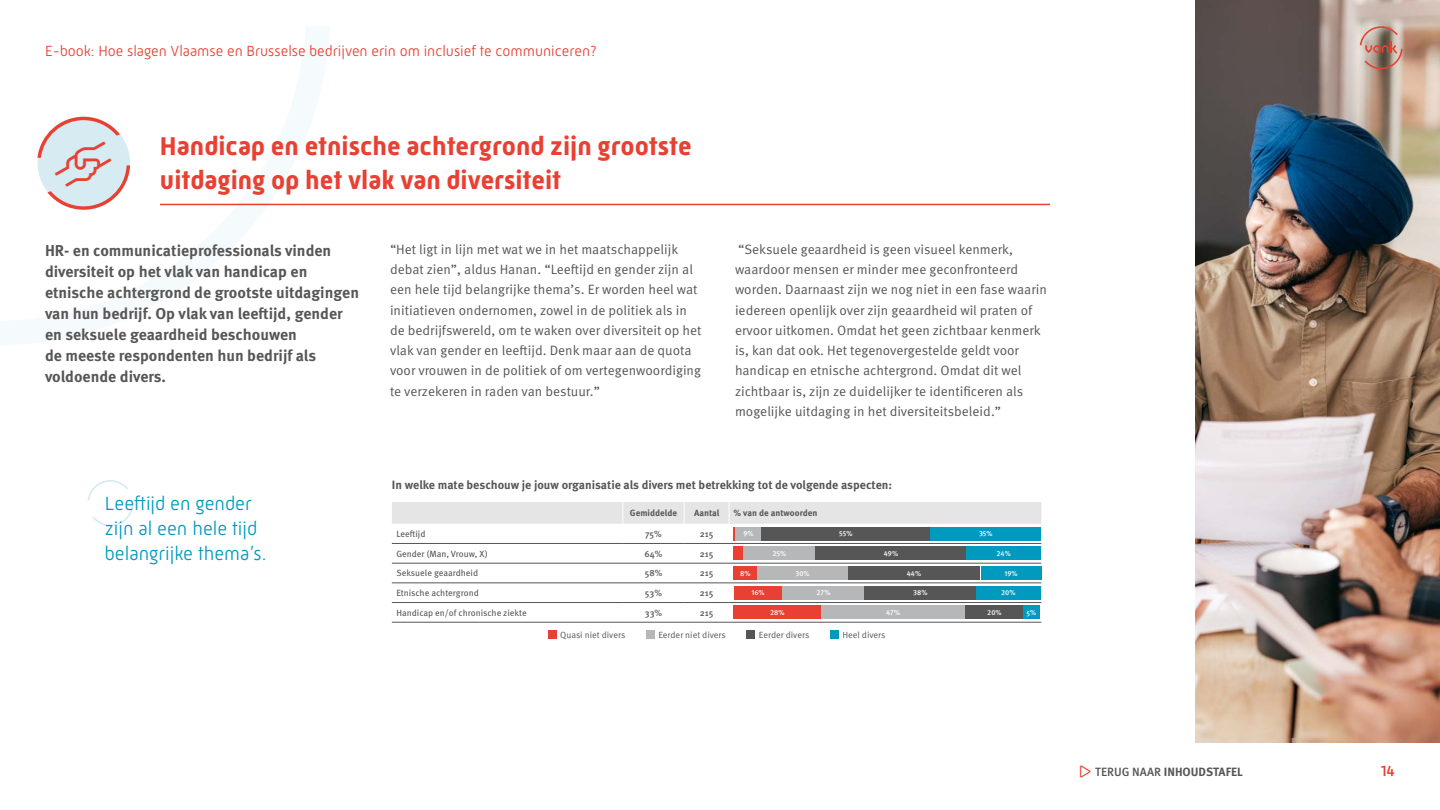
<style>
.page{position:relative;width:1440px;height:810px;background:#fff}
.page>*{position:absolute;margin:0;border:0;box-sizing:border-box;transform-origin:0 0}
.t1{font:300 45px "Font Awesome 5 Pro";color:#e84032}
.t2{font:700 26.25px/33.8px "Mic 32 New";color:#e84032}
.t3{font:300 19.5px/24.8px "Mic 32 New";color:#009abf}
.t4{font:700 15.75px/21px "Meta Pro";color:#575656}
.t5{font:300 15px "Mic 32 New";color:#e84032}
.t6{font:500 15px "Mic 32 New";color:#e84032}
.t7{font:13.5px/20.2px "Meta Pro Norm";color:#575656}
.t8{font:700 12px "Meta Pro";color:#575656}
.t9{font:9px "Meta Pro";color:#575656}
.t10{font:9px "Meta Pro Norm";color:#575656}
.t11{font:700 9px "Meta Pro";color:#575656}
.t12{font:500 9px "Meta Pro";color:#575656}
.t13{font:500 7.2px "Meta Pro";color:#fff}
.s1{color:#e84032}
.s2{font-weight:500}
</style>
<div class="page">
<img style="left:1195px;top:0;width:245px;height:742px">
<hr style="left:160px;top:204px;width:890px;height:1px;background:#e84032">
<hr style="left:392px;top:543px;width:231px;height:1px;background:#575656">
<hr style="left:623px;top:543px;width:61px;height:1px;background:#575656">
<hr style="left:684px;top:543px;width:45px;height:1px;background:#575656">
<hr style="left:729px;top:543px;width:312px;height:1px;background:#575656">
<hr style="left:392px;top:563px;width:231px;height:1px;background:#575656">
<hr style="left:623px;top:563px;width:61px;height:1px;background:#575656">
<hr style="left:684px;top:563px;width:45px;height:1px;background:#575656">
<hr style="left:729px;top:563px;width:312px;height:1px;background:#575656">
<hr style="left:392px;top:583px;width:231px;height:1px;background:#575656">
<hr style="left:623px;top:583px;width:61px;height:1px;background:#575656">
<hr style="left:684px;top:583px;width:45px;height:1px;background:#575656">
<hr style="left:729px;top:583px;width:312px;height:1px;background:#575656">
<hr style="left:392px;top:602px;width:231px;height:1px;background:#575656">
<hr style="left:623px;top:602px;width:61px;height:1px;background:#575656">
<hr style="left:684px;top:602px;width:45px;height:1px;background:#575656">
<hr style="left:729px;top:602px;width:312px;height:1px;background:#575656">
<hr style="left:392px;top:622px;width:231px;height:1px;background:#575656">
<hr style="left:623px;top:622px;width:61px;height:1px;background:#575656">
<hr style="left:684px;top:622px;width:45px;height:1px;background:#575656">
<hr style="left:729px;top:622px;width:312px;height:1px;background:#575656">
<svg style="left:392px;top:502px;width:649px;height:38px"></svg>
<div style="left:735px;top:527px;width:27px;height:13px;background:#b6b7b8"></div>
<div style="left:762px;top:527px;width:168px;height:13px;background:#575656"></div>
<div style="left:930px;top:527px;width:111px;height:13px;background:#009abf"></div>
<div style="left:734px;top:546px;width:9px;height:14px;background:#e84032"></div>
<div style="left:743px;top:546px;width:73px;height:14px;background:#b6b7b8"></div>
<div style="left:816px;top:546px;width:150px;height:14px;background:#575656"></div>
<div style="left:966px;top:546px;width:75px;height:14px;background:#009abf"></div>
<div style="left:734px;top:566px;width:23px;height:14px;background:#e84032"></div>
<div style="left:757px;top:566px;width:91px;height:14px;background:#b6b7b8"></div>
<div style="left:848px;top:566px;width:132px;height:14px;background:#575656"></div>
<div style="left:981px;top:566px;width:61px;height:14px;background:#009abf"></div>
<div style="left:734px;top:586px;width:49px;height:14px;background:#e84032"></div>
<div style="left:783px;top:586px;width:81px;height:14px;background:#b6b7b8"></div>
<div style="left:865px;top:586px;width:111px;height:14px;background:#575656"></div>
<div style="left:976px;top:586px;width:65px;height:14px;background:#009abf"></div>
<div style="left:734px;top:606px;width:87px;height:13px;background:#e84032"></div>
<div style="left:821px;top:606px;width:144px;height:13px;background:#b6b7b8"></div>
<div style="left:965px;top:606px;width:58px;height:13px;background:#575656"></div>
<div style="left:1023px;top:606px;width:17px;height:13px;background:#009abf"></div>
<div style="left:548px;top:630px;width:8px;height:9px;background:#e84032"></div>
<div style="left:646px;top:630px;width:8px;height:9px;background:#b6b7b8"></div>
<div style="left:746px;top:630px;width:9px;height:9px;background:#575656"></div>
<div style="left:830px;top:630px;width:8px;height:9px;background:#009abf"></div>
<svg style="left:88px;top:480px;width:45px;height:46px"></svg>
<svg style="left:1360px;top:26px;width:43px;height:43px;background:#b79488"></svg>
<svg style="left:37px;top:117px;width:93px;height:93px"></svg>
<p class="t5" style="left:45px;top:42px;width:553px">E-book: Hoe slagen Vlaamse en Brusselse bedrijven erin om inclusief te communiceren?</p>
<h1 class="t1" style="left:55px;top:141px;width:58px">■▲●■</h1>
<h2 class="t2" style="left:160px;top:129px;width:533px">Handicap en etnische achtergrond zijn grootste uitdaging op het vlak van diversiteit</h2>
<p class="t4" style="left:45px;top:239px;width:316px">HR- en communicatieprofessionals vinden diversiteit op het vlak van handicap en etnische achtergrond de grootste uitdagingen van hun bedrijf. Op vlak van leeftijd, gender en seksuele geaardheid beschouwen<br>de meeste respondenten hun bedrijf als voldoende divers.</p>
<p class="t7" style="left:390px;top:238px;width:313px">“Het ligt in lijn met wat we in het maatschappelijk debat zien”, aldus Hanan. “Leeftijd en gender zijn al een hele tijd belangrijke thema’s. Er worden heel wat initiatieven ondernomen, zowel in de politiek als in de bedrijfswereld, om te waken over diversiteit op het vlak van gender en leeftijd. Denk maar aan de quota voor vrouwen in de politiek of om vertegenwoordiging te verzekeren in raden van bestuur.”</p>
<p class="t7" style="left:735px;top:238px;width:313px">“Seksuele geaardheid is geen visueel kenmerk, waardoor mensen er minder mee geconfronteerd worden. Daarnaast zijn we nog niet in een fase waarin iedereen openlijk over zijn geaardheid wil praten of ervoor uitkomen. Omdat het geen zichtbaar kenmerk is, kan dat ook. Het tegenovergestelde geldt voor handicap en etnische achtergrond. Omdat dit wel zichtbaar is, zijn ze duidelijker te identificeren als mogelijke uitdaging in het diversiteitsbeleid.”</p>
<h3 class="t3" style="left:105px;top:491px;width:163px">Leeftijd en gender zijn al een hele tijd belangrijke thema’s.</h3>
<p class="t8" style="left:392px;top:475px;width:502px">In welke mate beschouw je jouw organisatie als divers met betrekking tot de volgende aspecten:</p>
<p class="t11" style="left:630px;top:506px;width:49px">Gemiddelde</p>
<p class="t11" style="left:694px;top:506px;width:27px">Aantal</p>
<p class="t11" style="left:734px;top:506px;width:85px">% van de antwoorden</p>
<p class="t9" style="left:396px;top:527px;width:31px">Leeftijd</p>
<p class="t12" style="left:645px;top:527px;width:18px">75%</p>
<p class="t12" style="left:700px;top:527px;width:15px">215</p>
<p class="t13" style="left:743px;top:528px;width:12px">9%</p>
<p class="t13" style="left:839px;top:528px;width:15px">55%</p>
<p class="t13" style="left:979px;top:528px;width:15px">35%</p>
<p class="t9" style="left:396px;top:547px;width:93px">Gender (Man, Vrouw, X)</p>
<p class="t12" style="left:645px;top:547px;width:19px">64%</p>
<p class="t12" style="left:700px;top:547px;width:15px">215</p>
<p class="t13" style="left:772px;top:548px;width:15px">25%</p>
<p class="t13" style="left:884px;top:548px;width:16px">49%</p>
<p class="t13" style="left:997px;top:548px;width:16px">24%</p>
<p class="t9" style="left:396px;top:566px;width:83px">Seksuele geaardheid</p>
<p class="t12" style="left:645px;top:566px;width:19px">58%</p>
<p class="t12" style="left:700px;top:566px;width:15px">215</p>
<p class="t13" style="left:740px;top:568px;width:12px">8%</p>
<p class="t13" style="left:796px;top:568px;width:16px">30%</p>
<p class="t13" style="left:907px;top:568px;width:16px">44%</p>
<p class="t13" style="left:1005px;top:568px;width:15px">19%</p>
<p class="t9" style="left:396px;top:586px;width:84px">Etnische achtergrond</p>
<p class="t12" style="left:645px;top:586px;width:19px">53%</p>
<p class="t12" style="left:700px;top:586px;width:15px">215</p>
<p class="t13" style="left:752px;top:587px;width:15px">16%</p>
<p class="t13" style="left:817px;top:587px;width:15px">27%</p>
<p class="t13" style="left:913px;top:587px;width:16px">38%</p>
<p class="t13" style="left:1001px;top:587px;width:16px">20%</p>
<p class="t9" style="left:396px;top:606px;width:132px">Handicap en/of chronische ziekte</p>
<p class="t12" style="left:645px;top:606px;width:19px">33%</p>
<p class="t12" style="left:700px;top:606px;width:15px">215</p>
<p class="t13" style="left:770px;top:607px;width:16px">28%</p>
<p class="t13" style="left:886px;top:607px;width:15px">47%</p>
<p class="t13" style="left:987px;top:607px;width:16px">20%</p>
<p class="t13" style="left:1027px;top:607px;width:11px">5%</p>
<p class="t10" style="left:560px;top:628px;width:67px">Quasi niet divers</p>
<p class="t10" style="left:658px;top:628px;width:69px">Eerder niet divers</p>
<p class="t10" style="left:759px;top:628px;width:52px">Eerder divers</p>
<p class="t10" style="left:842px;top:628px;width:45px">Heel divers</p>
<p class="t8" style="left:1080px;top:762px;width:164px"><span class="s1">●</span> <span class="s2">TERUG NAAR</span> INHOUDSTAFEL</p>
<p class="t6" style="left:1381px;top:763px;width:16px">14</p>
</div>
